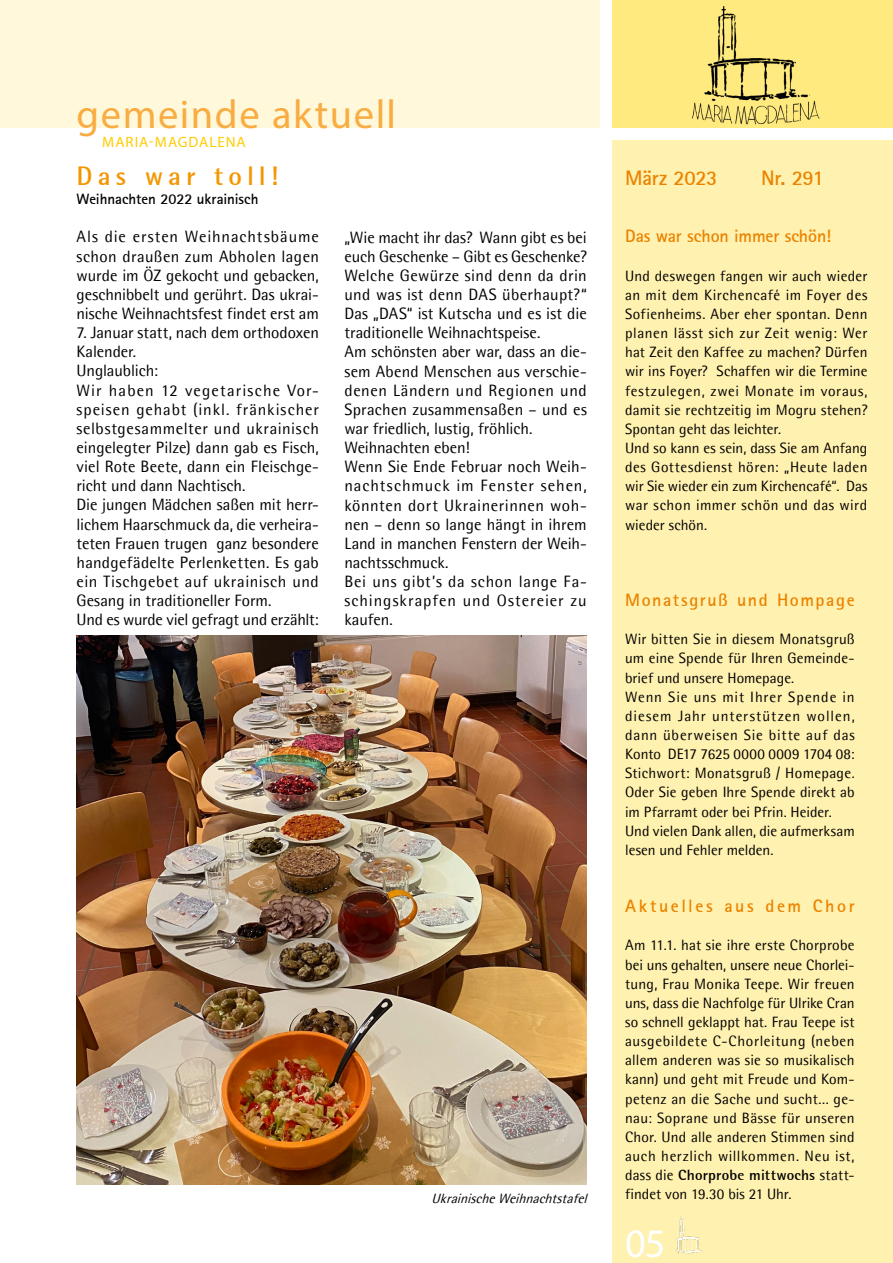
<style>
.page{position:relative;width:893px;height:1263px;background:#fff}
.page>*{position:absolute;margin:0;border:0;box-sizing:border-box;transform-origin:0 0}
.t1{font:40.5px "Myriad Pro";letter-spacing:.04em;color:#f8ac41}
.t2{font:40.5px "Myriad Pro";color:#fff}
.t3{font:700 27px "Rotis Semi Sans 55";letter-spacing:.185em;color:#f49600}
.t4{font:21px "Rotis Sans Serif Bold 65";letter-spacing:-.015em;color:#eb8300}
.t5{font:18px "Rotis Sans Serif Bold 65";letter-spacing:-.005em;color:#eb8300}
.t6{font:18px "Rotis Sans Serif Bold 65";letter-spacing:.085em;color:#eb8300}
.t7{font:18px "Rotis Sans Serif Bold 65";letter-spacing:.145em;color:#eb8300}
.t8{font:16.5px/19.2px "Rotis Semi Sans";letter-spacing:.005em;color:#000}
.t9{font:15px/19.2px "Rotis Semi Sans";letter-spacing:.015em;color:#000}
.t10{font:700 15px "Rotis Semi Sans 55";letter-spacing:.01em;color:#000}
.t11{font:15px "Rotis Sans Serif Bold 65";letter-spacing:-.005em;color:#000}
.t12{font:15px "Myriad Pro";letter-spacing:.065em;color:#fc0}
.t13{font:italic 13.5px "Rotis Semi Sans";color:#000}
.s1{font-family:"Rotis Semi Sans";font-weight:400}
</style>
<div class="page">
<div style="left:612px;top:0;width:281px;height:128px;background:#ffea80"></div>
<div style="left:0;top:0;width:600px;height:128px;background:#fff8da"></div>
<div style="left:612px;top:140px;width:281px;height:1123px;background:#fff1b0"></div>
<img style="left:692px;top:6px;width:128px;height:119px">
<img style="left:675px;top:1216px;width:28px;height:38px">
<img style="left:77px;top:636px;width:510px;height:548px">
<h1 class="t1" style="left:77px;top:89px;width:321px">gemeinde aktuell</h1>
<h2 class="t3" style="left:77px;top:159px;width:203px">Das war toll!</h2>
<h3 class="t4" style="left:625px;top:165px;width:94px">März 2023</h3>
<h3 class="t4" style="left:761px;top:165px;width:64px">Nr. 291</h3>
<p class="t11" style="left:77px;top:190px;width:183px">Weihnachten 2022 ukrainisch</p>
<p class="t12" style="left:102px;top:132px;width:145px">MARIA-MAGDALENA</p>
<p class="t8" style="left:77px;top:227px;width:244px;text-align:justify">Als die ersten Weihnachtsbäume schon draußen zum Abholen lagen wurde im ÖZ gekocht und gebacken, geschnibbelt und gerührt. Das ukrai&shy;nische Weihnachtsfest findet erst am</p>
<p class="t8" style="left:77px;top:323px;width:244px">7. Januar statt, nach dem orthodoxen<br>Kalender.<br>Unglaublich:<br>Wir haben 12 vegetarische Vor&shy;speisen gehabt (inkl. fränkischer selbstgesammelter und ukrainisch eingelegter Pilze) dann gab es Fisch, viel Rote Beete, dann ein Fleischge&shy;richt und dann Nachtisch.<br>Die jungen Mädchen saßen mit herr&shy;lichem Haarschmuck da, die verheira&shy;teten Frauen trugen ganz besondere handgefädelte Perlenketten. Es gab ein Tischgebet auf ukrainisch und<br>Gesang in traditioneller Form.<br>Und es wurde viel gefragt und erzählt:</p>
<p class="t8" style="left:344px;top:227px;width:244px">„Wie macht ihr das? Wann gibt es bei euch Geschenke – Gibt es Geschenke?<br>Welche Gewürze sind denn da drin und was ist denn DAS überhaupt?“<br>Das „DAS“ ist Kutscha und es ist die traditionelle Weihnachtspeise.<br>Am schönsten aber war, dass an die&shy;sem Abend Menschen aus verschie&shy;denen Ländern und Regionen und<br>Sprachen zusammensaßen – und es war friedlich, lustig, fröhlich.<br>Weihnachten eben!<br>Wenn Sie Ende Februar noch Weih&shy;nachtschmuck im Fenster sehen, könnten dort Ukrainerinnen woh&shy;nen – denn so lange hängt in ihrem<br>Land in manchen Fenstern der Weih&shy;nachtsschmuck.<br>Bei uns gibt’s da schon lange Fa&shy;schingskrapfen und Ostereier zu kaufen.</p>
<p class="t5" style="left:625px;top:225px;width:207px">Das war schon immer schön!</p>
<p class="t9" style="left:625px;top:266px;width:244px">Und deswegen fangen wir auch wieder an mit dem Kirchencafé im Foyer des Sofienheims. Aber eher spontan. Denn planen lässt sich zur Zeit wenig: Wer hat Zeit den Kaffee zu machen? Dürfen wir ins Foyer? Schaffen wir die Termine festzulegen, zwei Monate im voraus, damit sie rechtzeitig im Mogru stehen?<br>Spontan geht das leichter.<br>Und so kann es sein, dass Sie am Anfang des Gottesdienst hören: „Heute laden wir Sie wieder ein zum Kirchencafé“. Das war schon immer schön und das wird wieder schön.</p>
<p class="t6" style="left:625px;top:588px;width:231px">Monatsgruß und Hompage</p>
<p class="t9" style="left:625px;top:629px;width:231px">Wir bitten Sie in diesem Monatsgruß um eine Spende für Ihren Gemeinde&shy;brief und unsere Homepage.<br>Wenn Sie uns mit Ihrer Spende in diesem Jahr unterstützen wollen, dann überweisen Sie bitte auf das Konto DE17 7625 0000 0009 1704 08:<br>Stichwort: Monatsgruß / Homepage.<br>Oder Sie geben Ihre Spende direkt ab im Pfarramt oder bei Pfrin. Heider.<br>Und vielen Dank allen, die aufmerksam lesen und Fehler melden.</p>
<p class="t7" style="left:625px;top:895px;width:231px">Aktuelles aus dem Chor</p>
<p class="t9" style="left:625px;top:936px;width:231px;text-align:justify">Am 11.1. hat sie ihre erste Chorprobe bei uns gehalten, unsere neue Chorlei&shy;tung, Frau Monika Teepe. Wir freuen uns, dass die Nachfolge für Ulrike Cran so schnell geklappt hat. Frau Teepe ist ausgebildete C-Chorleitung (neben allem anderen was sie so musikalisch kann) und geht mit Freude und Kom&shy;petenz an die Sache und sucht... ge&shy;nau: Soprane und Bässe für unseren Chor. Und alle anderen Stimmen sind auch herzlich willkommen. Neu ist,</p>
<p class="t10" style="left:625px;top:1166px;width:231px"><span class="s1">dass die</span> Chorprobe mittwochs <span class="s1">statt-</span></p>
<p class="t13" style="left:432px;top:1191px;width:161px">UkrainischeWeihnachtstafel</p>
<p class="t9" style="left:625px;top:1184px;width:168px">findet von 19.30 bis 21 Uhr.</p>
<h1 class="t2" style="left:625px;top:1218px;width:42px">05</h1>
</div>
